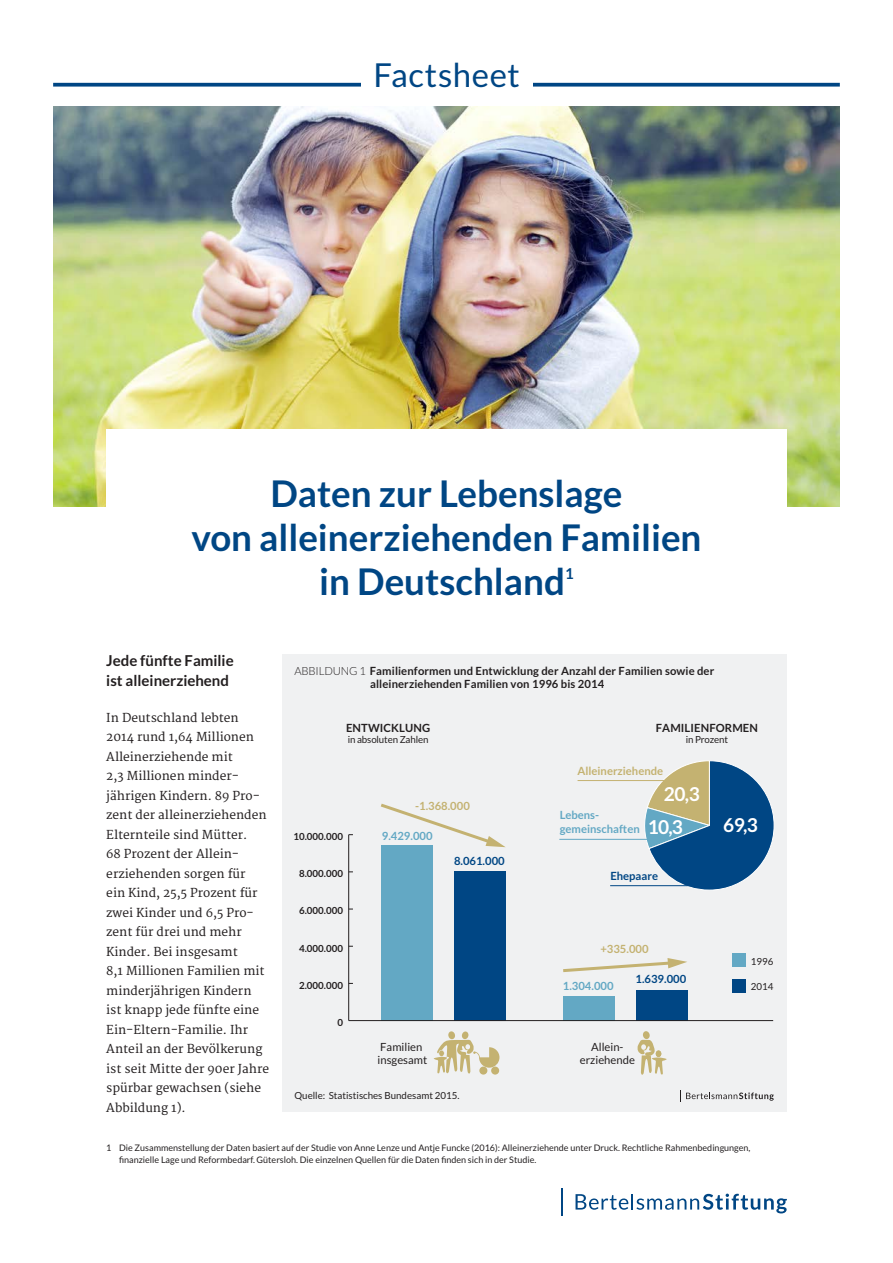
<style>
.page{position:relative;width:893px;height:1263px;background:#fff}
.page>*{position:absolute;margin:0;border:0;box-sizing:border-box;transform-origin:0 0}
.t1{font:700 36.75px/44.1px "Lato";color:#004684;text-align:center}
.t2{font:33px "Lato";letter-spacing:.02em;color:#004684}
.t3{font:700 19.2px "Lato";color:#fff}
.t4{font:700 15px/19.5px "Lato";color:#231f20}
.t5{font:700 15px "Lato";color:#004684}
.t6{font:12px/19.5px "Merriweather";color:#231f20}
.t7{font:700 11.25px/13.5px "Lato";letter-spacing:.01em;color:#231f20}
.t8{font:700 11.25px/13.5px "Lato";color:#63a8c4}
.t9{font:700 11.25px "Lato";color:#c4b271}
.t10{font:11.25px/13.5px "Lato";color:#231f20}
.t11{font:700 11.25px "Lato";color:#004684}
.t12{font:9.75px "Lato";color:#231f20}
.t13{font:700 9.75px "Lato";color:#231f20}
.t14{font:9px/12px "Lato";color:#231f20}
.s1{font-weight:300}
.s2{font-size:19.2px;color:#fff}
</style>
<div class="page">
<svg style="left:53px;top:83px;width:787px;height:4px;background:#1b5a91"></svg>
<div style="left:361px;top:51px;width:171px;height:43px;background:#fff"></div>
<svg style="left:575px;top:1193px;width:212px;height:20px"></svg>
<hr style="left:561px;top:1188px;width:2px;height:27px;background:#004684">
<img style="left:53px;top:106px;width:787px;height:401px">
<div style="left:106px;top:429px;width:681px;height:105px;background:#fff"></div>
<div style="left:282px;top:655px;width:505px;height:457px;background:#f0f1f2"></div>
<svg style="left:680px;top:1090px;width:94px;height:11px"></svg>
<div style="left:732px;top:953px;width:14px;height:14px;background:#63a8c4"></div>
<div style="left:732px;top:979px;width:14px;height:14px;background:#004684"></div>
<svg style="left:380px;top:803px;width:125px;height:44px"></svg>
<svg style="left:563px;top:958px;width:124px;height:15px"></svg>
<svg style="left:637px;top:1040px;width:30px;height:35px"></svg>
<div style="left:643px;top:1031px;width:7px;height:8px;background:#c4b271;border-radius:50%"></div>
<div style="left:462px;top:1031px;width:6px;height:8px;background:#c4b271;border-radius:50%"></div>
<div style="left:448px;top:1031px;width:7px;height:8px;background:#c4b271;border-radius:50%"></div>
<svg style="left:434px;top:1040px;width:65px;height:34px"></svg>
<hr style="left:348px;top:835px;width:1px;height:185px;background:#231f20">
<div style="left:454px;top:871px;width:51px;height:149px;background:#004684"></div>
<div style="left:563px;top:996px;width:51px;height:24px;background:#63a8c4"></div>
<div style="left:382px;top:845px;width:51px;height:175px;background:#63a8c4"></div>
<div style="left:636px;top:990px;width:51px;height:30px;background:#004684"></div>
<hr style="left:349px;top:1020px;width:424px;height:1px;background:#231f20">
<svg style="left:643px;top:761px;width:131px;height:129px"></svg>
<hr style="left:578px;top:780px;width:106px;height:1px;background:#c4b271">
<hr style="left:559px;top:839px;width:94px;height:1px;background:#63a8c4">
<hr style="left:610px;top:885px;width:94px;height:1px;background:#004684">
<h2 class="t2" style="left:373px;top:56px;width:148px">Factsheet</h2>
<h1 class="t1" style="left:191px;top:471px;width:512px">Daten zur Lebenslage<br>von alleinerziehenden Familien in Deutschland</h1>
<p class="t5" style="left:565px;top:565px;width:10px">1</p>
<p class="t4" style="left:106px;top:651px;width:129px">Jede fünfte Familie ist alleinerziehend</p>
<p class="t6" style="left:106px;top:708px;width:164px">In Deutschland lebten<br>2014 rund 1,64 Millionen<br>Alleinerziehende mit<br>2,3 Millionen minder&shy;jährigen Kindern. 89 Pro&shy;zent der alleinerziehenden<br>Elternteile sind Mütter.<br>68 Prozent der Allein&shy;erziehenden sorgen für<br>ein Kind, 25,5 Prozent für zwei Kinder und 6,5 Pro&shy;zent für drei und mehr<br>Kinder. Bei insgesamt<br>8,1 Millionen Familien mit minderjährigen Kindern ist knapp jede fünfte eine<br>Ein-Eltern-Familie. Ihr<br>Anteil an der Bevölkerung ist seit Mitte der 90er Jahre spürbar gewachsen (siehe<br>Abbildung 1).</p>
<p class="t7" style="left:370px;top:664px;width:346px;text-indent:-76px"><span class="s1">ABBILDUNG 1</span> Familienformen und Entwicklung der Anzahl der Familien sowie der alleinerziehenden Familien von 1996 bis 2014</p>
<p class="t7" style="left:346px;top:721px;width:86px">ENTWICKLUNG</p>
<p class="t12" style="left:348px;top:734px;width:82px">in absoluten Zahlen</p>
<p class="t13" style="left:293px;top:831px;width:51px">10.000.000</p>
<p class="t13" style="left:299px;top:868px;width:45px">8.000.000</p>
<p class="t13" style="left:299px;top:905px;width:45px">6.000.000</p>
<p class="t13" style="left:299px;top:942px;width:45px">4.000.000</p>
<p class="t13" style="left:299px;top:979px;width:45px">2.000.000</p>
<p class="t13" style="left:337px;top:1017px;width:7px">0</p>
<p class="t9" style="left:415px;top:800px;width:56px">-1.368.000</p>
<p class="t8" style="left:382px;top:829px;width:52px">9.429.000</p>
<p class="t11" style="left:454px;top:854px;width:52px">8.061.000</p>
<p class="t7" style="left:656px;top:721px;width:104px">FAMILIENFORMEN</p>
<p class="t12" style="left:686px;top:734px;width:44px">in Prozent</p>
<p class="t9" style="left:577px;top:764px;width:87px">Alleinerziehende</p>
<p class="t8" style="left:560px;top:808px;width:125px">Lebens-<br>gemeinschaften <span class="s2">10,3</span></p>
<h3 class="t3" style="left:664px;top:783px;width:38px">20,3</h3>
<p class="t11" style="left:610px;top:870px;width:49px">Ehepaare</p>
<h3 class="t3" style="left:723px;top:814px;width:36px">69,3</h3>
<p class="t9" style="left:600px;top:942px;width:50px">+335.000</p>
<p class="t11" style="left:635px;top:973px;width:52px">1.639.000</p>
<p class="t8" style="left:563px;top:979px;width:52px">1.304.000</p>
<p class="t12" style="left:751px;top:955px;width:24px">1996</p>
<p class="t12" style="left:751px;top:981px;width:24px">2014</p>
<p class="t10" style="left:378px;top:1040px;width:51px">Familien insgesamt</p>
<p class="t10" style="left:580px;top:1040px;width:56px;text-align:center">Allein&shy;erziehende</p>
<p class="t12" style="left:294px;top:1090px;width:167px">Quelle: Statistisches Bundesamt 2015.</p>
<p class="t14" style="left:119px;top:1141px;width:633px;text-indent:-13px">1 Die Zusammenstellung der Daten basiert auf der Studie von Anne Lenze und Antje Funcke (2016): Alleinerziehende unter Druck. Rechtliche Rahmenbedingungen, finanzielle Lage und Reformbedarf. Gütersloh. Die einzelnen Quellen für die Daten finden sich in der Studie.</p>
</div>
